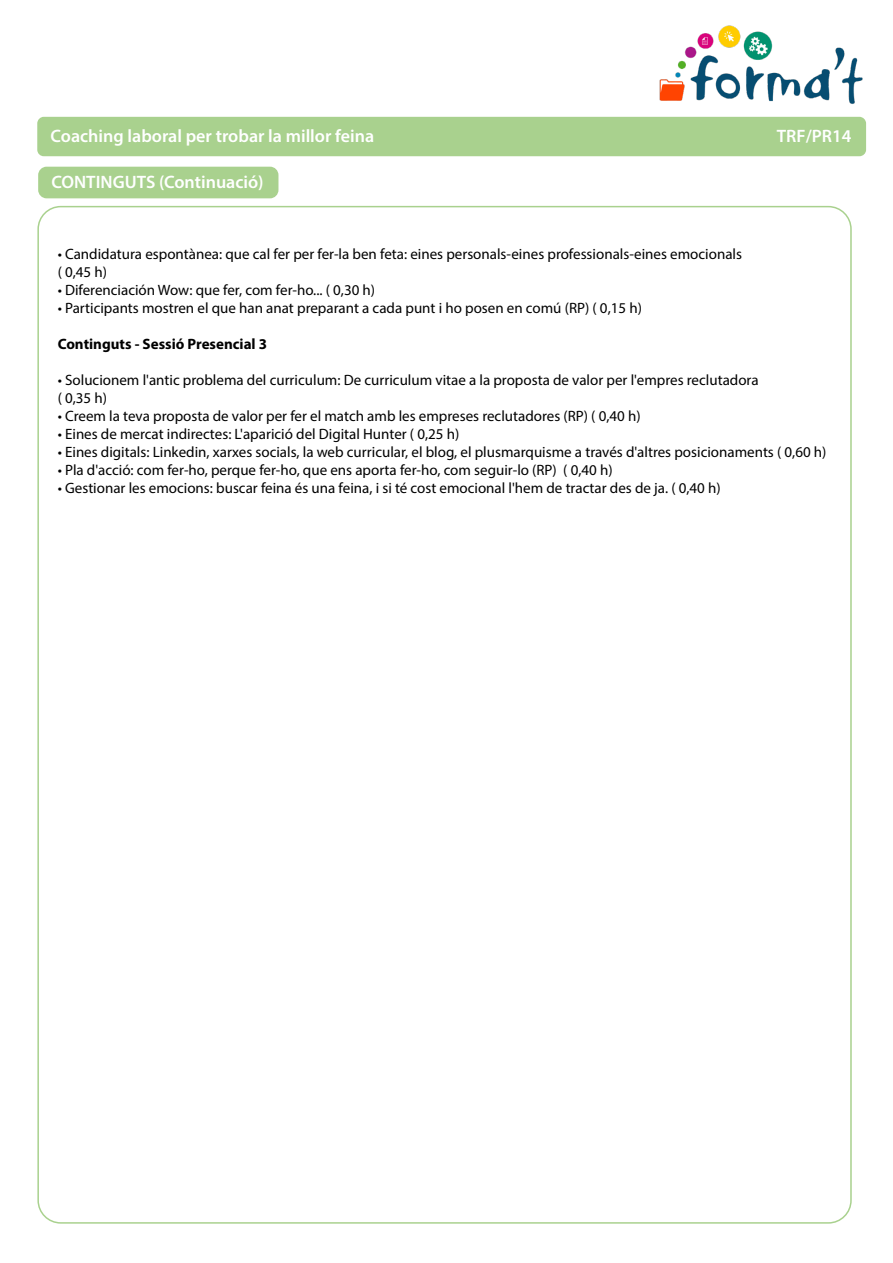
<style>
.page{position:relative;width:893px;height:1263px;background:#fff}
.page>*{position:absolute;margin:0;border:0;box-sizing:border-box;transform-origin:0 0}
.t1{font:600 18px "Myriad Pro";color:#fff}
.t2{font:15px/18px "Myriad Pro";color:#000}
.t3{font:700 15px "Myriad Pro";color:#000}
</style>
<div class="page">
<div style="left:37px;top:117px;width:829px;height:39px;background:#a9d18e;border-radius:7px"></div>
<div style="left:38px;top:167px;width:240px;height:31px;background:#a9d18e;border-radius:8px"></div>
<img style="left:659px;top:25px;width:204px;height:79px">
<p class="t1" style="left:51px;top:124px;width:325px">Coaching laboral per trobar la millor feina</p>
<p class="t1" style="left:776px;top:124px;width:76px">TRF/PR14</p>
<p class="t1" style="left:51px;top:171px;width:214px">CONTINGUTS (Continuació)</p>
<p class="t2" style="left:58px;top:245px;width:685px">• Candidatura espontànea: que cal fer per fer-la ben feta: eines personals-eines professionals-eines emocionals ( 0,45 h)</p>
<p class="t2" style="left:58px;top:281px;width:319px">• Diferenciación Wow: que fer, com fer-ho... ( 0,30 h)</p>
<p class="t2" style="left:58px;top:299px;width:585px">• Participants mostren el que han anat preparant a cada punt i ho posen en comú (RP) ( 0,15 h)</p>
<p class="t3" style="left:58px;top:334px;width:211px">Continguts - Sessió Presencial 3</p>
<p class="t2" style="left:58px;top:371px;width:702px">• Solucionem l'antic problema del curriculum: De curriculum vitae a la proposta de valor per l'empres reclutadora ( 0,35 h)</p>
<p class="t2" style="left:58px;top:407px;width:584px">• Creem la teva proposta de valor per fer el match amb les empreses reclutadores (RP) ( 0,40 h)</p>
<p class="t2" style="left:58px;top:425px;width:403px">• Eines de mercat indirectes: L'aparició del Digital Hunter ( 0,25 h)</p>
<p class="t2" style="left:58px;top:443px;width:770px">• Eines digitals: Linkedin, xarxes socials, la web curricular, el blog, el plusmarquisme a través d'altres posicionaments ( 0,60 h)</p>
<p class="t2" style="left:58px;top:461px;width:556px">• Pla d'acció: com fer-ho, perque fer-ho, que ens aporta fer-ho, com seguir-lo (RP) ( 0,40 h)</p>
<p class="t2" style="left:58px;top:479px;width:664px">• Gestionar les emocions: buscar feina és una feina, i si té cost emocional l'hem de tractar des de ja. ( 0,40 h)</p>
</div>
